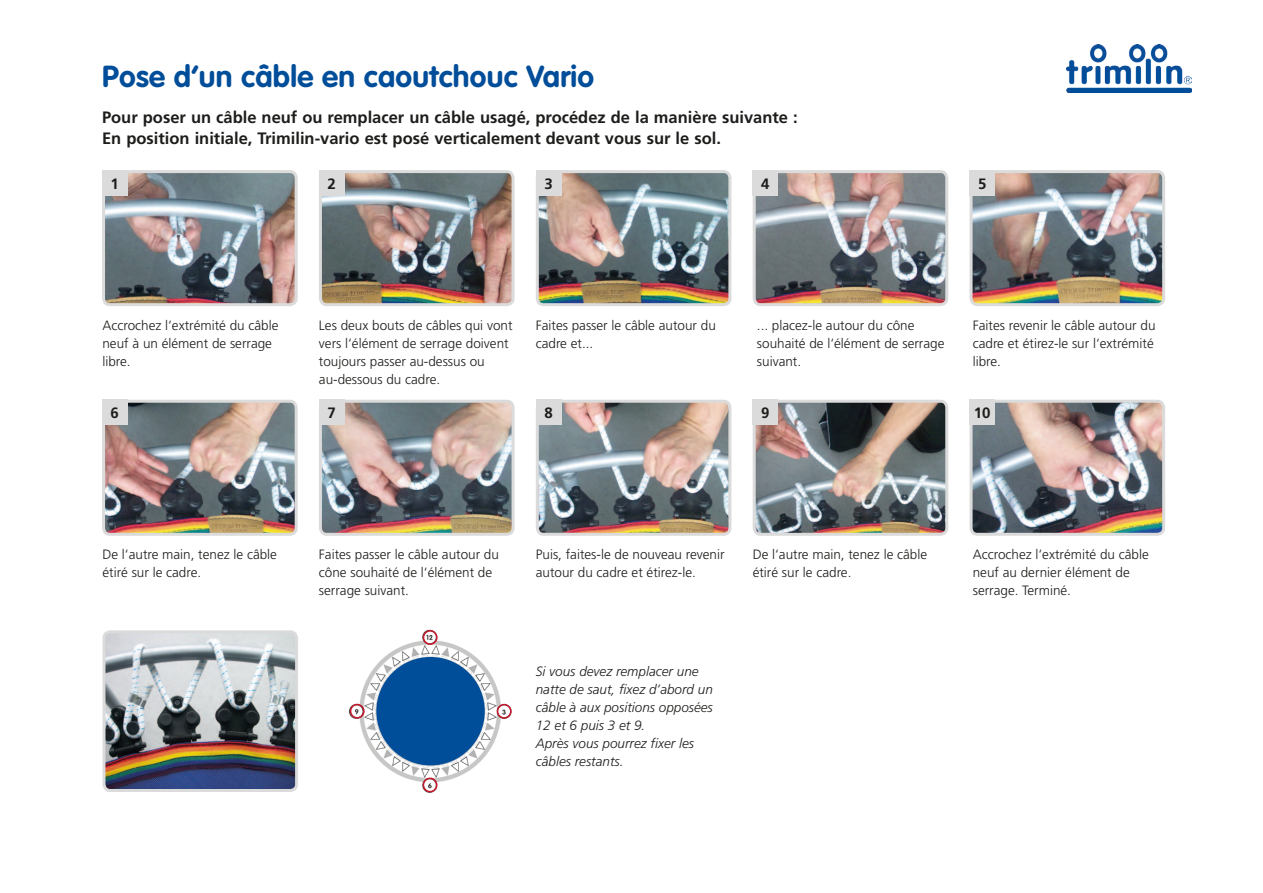
<style>
.page{position:relative;width:1263px;height:893px;background:#fff}
.page>*{position:absolute;margin:0;border:0;box-sizing:border-box;transform-origin:0 0}
.t1{font:700 30px "VAG Rounded";letter-spacing:.01em;color:#004d99}
.t2{font:700 16.5px/21px "Frutiger";color:#1d1d1b}
.t3{font:700 15px "Frutiger";color:#1d1d1b}
.t4{font:300 13.5px/18px "Frutiger";color:#1d1d1b}
.t5{font:italic 300 13.5px/18px "Frutiger";color:#1d1d1b}
</style>
<div class="page">
<img style="left:106px;top:634px;width:188px;height:154px">
<div style="left:102px;top:630px;width:196px;height:162px;border:3px solid #dbdbdb;border-radius:6px"></div>
<img style="left:973px;top:404px;width:188px;height:128px">
<div style="left:969px;top:400px;width:196px;height:136px;border:3px solid #dbdbdb;border-radius:6px"></div>
<img style="left:757px;top:404px;width:187px;height:128px">
<div style="left:753px;top:400px;width:195px;height:136px;border:3px solid #dbdbdb;border-radius:6px"></div>
<img style="left:323px;top:404px;width:187px;height:128px">
<div style="left:319px;top:400px;width:195px;height:136px;border:3px solid #dbdbdb;border-radius:6px"></div>
<img style="left:540px;top:404px;width:187px;height:128px">
<div style="left:536px;top:400px;width:195px;height:136px;border:3px solid #dbdbdb;border-radius:6px"></div>
<img style="left:106px;top:404px;width:188px;height:128px">
<div style="left:102px;top:400px;width:196px;height:136px;border:3px solid #dbdbdb;border-radius:6px"></div>
<img style="left:973px;top:174px;width:188px;height:128px">
<div style="left:969px;top:170px;width:196px;height:136px;border:3px solid #dbdbdb;border-radius:6px"></div>
<img style="left:540px;top:174px;width:187px;height:128px">
<div style="left:536px;top:170px;width:195px;height:136px;border:3px solid #dbdbdb;border-radius:6px"></div>
<img style="left:757px;top:174px;width:187px;height:128px">
<div style="left:753px;top:170px;width:195px;height:136px;border:3px solid #dbdbdb;border-radius:6px"></div>
<img style="left:323px;top:174px;width:187px;height:128px">
<div style="left:319px;top:170px;width:195px;height:136px;border:3px solid #dbdbdb;border-radius:6px"></div>
<img style="left:106px;top:174px;width:188px;height:128px">
<div style="left:102px;top:170px;width:196px;height:136px;border:3px solid #dbdbdb;border-radius:6px"></div>
<img style="left:349px;top:629px;width:163px;height:164px">
<div style="left:423px;top:630px;width:15px;height:15px;border:2px solid #c61a2d;border-radius:50%"></div>
<div style="left:423px;top:778px;width:14px;height:14px;border:2px solid #c61a2d;border-radius:50%"></div>
<div style="left:350px;top:704px;width:15px;height:15px;border:2px solid #c61a2d;border-radius:50%"></div>
<div style="left:497px;top:704px;width:15px;height:15px;border:2px solid #c61a2d;border-radius:50%"></div>
<div style="left:376px;top:657px;width:109px;height:108px;background:#004d99;border-radius:50%"></div>
<img style="left:1066px;top:45px;width:125px;height:47px">
<div style="left:969px;top:400px;width:26px;height:25px;background:#dbdbdb"></div>
<div style="left:753px;top:400px;width:25px;height:25px;background:#dbdbdb"></div>
<div style="left:319px;top:400px;width:25px;height:25px;background:#dbdbdb"></div>
<div style="left:536px;top:400px;width:25px;height:25px;background:#dbdbdb"></div>
<div style="left:102px;top:400px;width:26px;height:25px;background:#dbdbdb"></div>
<div style="left:969px;top:170px;width:26px;height:26px;background:#dbdbdb"></div>
<div style="left:536px;top:170px;width:25px;height:26px;background:#dbdbdb"></div>
<div style="left:753px;top:170px;width:25px;height:26px;background:#dbdbdb"></div>
<div style="left:319px;top:170px;width:25px;height:26px;background:#dbdbdb"></div>
<div style="left:102px;top:170px;width:26px;height:26px;background:#dbdbdb"></div>
<h1 class="t1" style="left:102px;top:64px;width:494px">Pose d‘un câble en caoutchouc Vario</h1>
<p class="t2" style="left:102px;top:107px;width:697px">Pour poser un câble neuf ou remplacer un câble usagé, procédez de la manière suivante :<br>En position initiale, Trimilin-vario est posé verticalement devant vous sur le sol.</p>
<p class="t3" style="left:111px;top:175px;width:10px">1</p>
<p class="t3" style="left:327px;top:175px;width:10px">2</p>
<p class="t3" style="left:544px;top:175px;width:10px">3</p>
<p class="t3" style="left:761px;top:175px;width:10px">4</p>
<p class="t3" style="left:978px;top:175px;width:10px">5</p>
<p class="t4" style="left:102px;top:317px;width:177px">Accrochez l‘extrémité du câble neuf à un élément de serrage libre.</p>
<p class="t4" style="left:319px;top:317px;width:195px">Les deux bouts de câbles qui vont vers l‘élément de serrage doivent toujours passer au-dessus ou au-dessous du cadre.</p>
<p class="t4" style="left:536px;top:317px;width:182px">Faites passer le câble autour du cadre et...</p>
<p class="t4" style="left:757px;top:317px;width:189px">... placez-le autour du cône souhaité de l‘élément de serrage suivant.</p>
<p class="t4" style="left:973px;top:317px;width:184px">Faites revenir le câble autour du cadre et étirez-le sur l‘extrémité libre.</p>
<p class="t3" style="left:111px;top:405px;width:10px">6</p>
<p class="t3" style="left:327px;top:405px;width:10px">7</p>
<p class="t3" style="left:544px;top:405px;width:10px">8</p>
<p class="t3" style="left:761px;top:405px;width:10px">9</p>
<p class="t3" style="left:974px;top:405px;width:18px">10</p>
<p class="t4" style="left:102px;top:546px;width:176px">De l‘autre main, tenez le câble étiré sur le cadre.</p>
<p class="t4" style="left:319px;top:546px;width:182px">Faites passer le câble autour du cône souhaité de l‘élément de serrage suivant.</p>
<p class="t4" style="left:536px;top:546px;width:190px">Puis, faites-le de nouveau revenir autour du cadre et étirez-le.</p>
<p class="t4" style="left:973px;top:546px;width:177px">Accrochez l‘extrémité du câble neuf au dernier élément de serrage. Terminé.</p>
<p class="t4" style="left:753px;top:546px;width:176px">De l‘autre main, tenez le câble étiré sur le cadre.</p>
<p class="t5" style="left:536px;top:663px;width:179px">Si vous devez remplacer une natte de saut, fixez d’abord un câble à aux positions opposées<br>12 et 6 puis 3 et 9.<br>Après vous pourrez fixer les câbles restants.</p>
</div>
